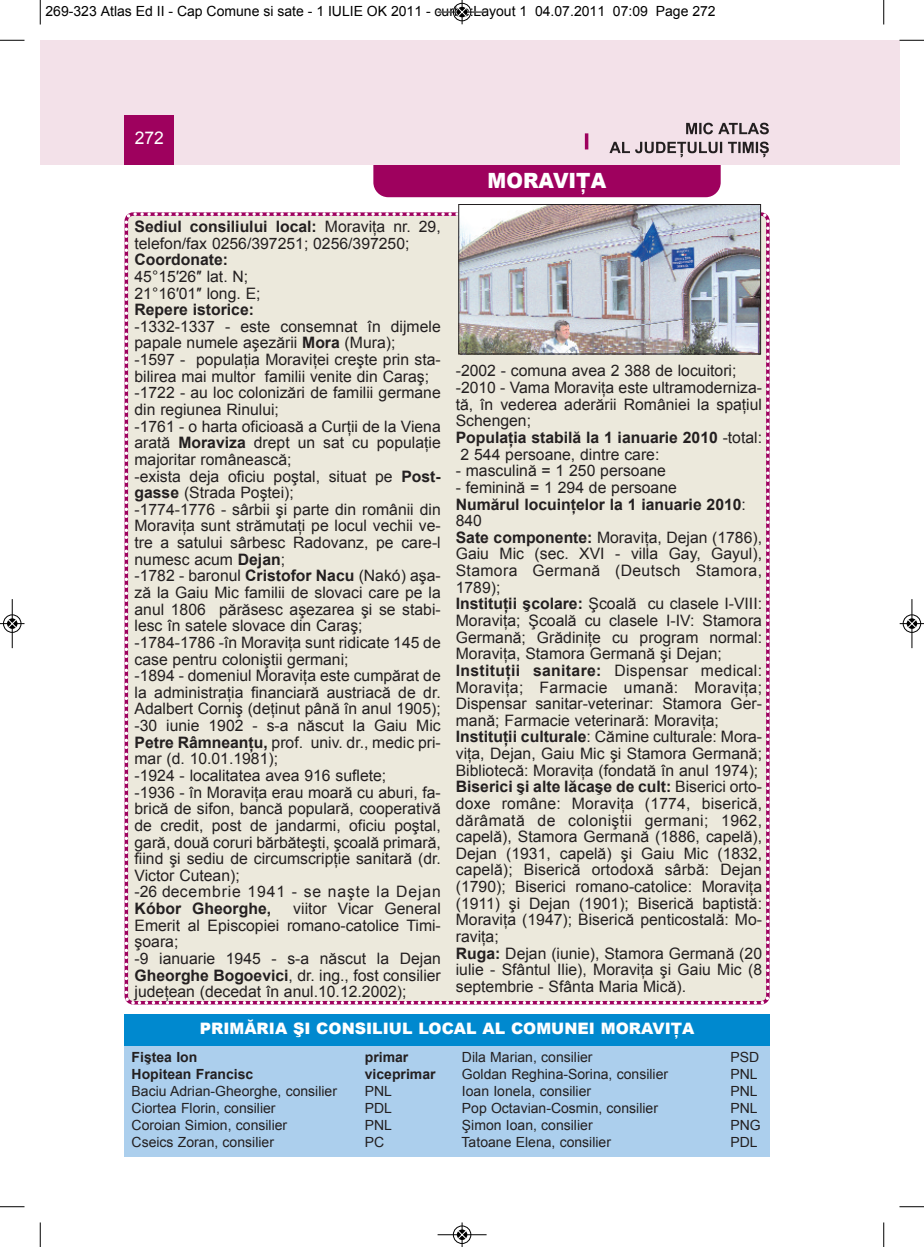
<style>
.page{position:relative;width:924px;height:1247px;background:#fff}
.page>*{position:absolute;margin:0;border:0;box-sizing:border-box;transform-origin:0 0}
.t1{font:900 21px "Arial";color:#fff;scale:.95 1}
.t2{font:17.5px "Arial";color:#fff}
.t3{font:15.75px/16.6px "Arial";color:#231f20}
.t4{font:700 15.75px "Arial";color:#231f20}
.t5{font:900 15.75px "Arial";color:#fff}
.t6{font:14px "Arial";color:#231f20}
.t7{font:14px "Arial";color:#000}
.t8{font:700 14px "Arial";color:#231f20}
.s1{font-weight:700}
.s2{font-weight:400}
</style>
<div class="page">
<div style="left:884px;top:40px;width:15px;height:124px;background:#f3e1e9"></div>
<div style="left:373px;top:134px;width:348px;height:63px;background:#9e015e;border-radius:15px"></div>
<div style="left:40px;top:40px;width:844px;height:124px;background:#f3e1e9"></div>
<div style="left:125px;top:115px;width:49px;height:49px;background:#9e015e"></div>
<hr style="left:585px;top:133px;width:3px;height:16px;background:#9e015e">
<svg style="left:686px;top:123px;width:83px;height:11px"></svg>
<svg style="left:609px;top:142px;width:160px;height:15px"></svg>
<div style="left:124px;top:210px;width:646px;height:795px;background:#ece9dc"></div>
<svg style="left:131px;top:1000px;width:4px;height:4px"></svg>
<div style="left:125px;top:1044px;width:644px;height:112px;background:#accfed"></div>
<div style="left:125px;top:1013px;width:644px;height:32px;background:#0089cf"></div>
<img style="left:460px;top:206px;width:299px;height:146px">
<div style="left:458px;top:204px;width:303px;height:150px;border:1px solid #231f20"></div>
<svg style="left:40px;top:0;width:1px;height:24px"></svg>
<svg style="left:0;top:40px;width:24px;height:1px"></svg>
<svg style="left:883px;top:0;width:1px;height:24px"></svg>
<svg style="left:899px;top:40px;width:25px;height:1px"></svg>
<svg style="left:40px;top:1222px;width:1px;height:24px"></svg>
<svg style="left:0;top:1206px;width:24px;height:1px"></svg>
<svg style="left:883px;top:1222px;width:1px;height:24px"></svg>
<svg style="left:899px;top:1206px;width:25px;height:1px"></svg>
<hr style="left:438px;top:12px;width:48px;height:1px;background:#000">
<div style="left:453px;top:3px;width:18px;height:18px;border:1px solid #000;border-radius:50%"></div>
<svg style="left:458px;top:0;width:8px;height:24px"></svg>
<hr style="left:438px;top:1234px;width:48px;height:1px;background:#000">
<div style="left:453px;top:1225px;width:18px;height:18px;border:1px solid #000;border-radius:50%"></div>
<svg style="left:458px;top:1222px;width:8px;height:24px"></svg>
<div style="left:3px;top:614px;width:19px;height:19px;border:1px solid #fff;border-radius:50%"></div>
<hr style="left:12px;top:599px;width:1px;height:49px;background:#000">
<div style="left:3px;top:614px;width:18px;height:18px;border:1px solid #000;border-radius:50%"></div>
<svg style="left:0;top:619px;width:24px;height:9px"></svg>
<div style="left:902px;top:614px;width:19px;height:19px;border:1px solid #fff;border-radius:50%"></div>
<hr style="left:911px;top:599px;width:1px;height:49px;background:#000">
<div style="left:903px;top:614px;width:18px;height:18px;border:1px solid #000;border-radius:50%"></div>
<svg style="left:900px;top:619px;width:24px;height:9px"></svg>
<p class="t7" style="left:46px;top:3px;width:672px">269-323 Atlas Ed II - Cap Comune si sate - 1 IULIE OK 2011 - curbe:Layout 1 04.07.2011 07:09 Page 272</p>
<p class="t2" style="left:135px;top:128px;width:31px">272</p>
<p class="t3" style="left:134px;top:218px;width:308px"><span class="s1">Sediul consiliului local:</span> Moraviţa nr. 29, telefon/fax 0256/397251; 0256/397250;</p>
<p class="t4" style="left:134px;top:251px;width:95px">Coordonate:</p>
<p class="t3" style="left:134px;top:268px;width:128px">45°15′26″ lat. N;<br>21°16′01″ long. E;</p>
<p class="t4" style="left:134px;top:301px;width:121px">Repere istorice:</p>
<p class="t3" style="left:134px;top:318px;width:308px">-1332-1337 - este consemnat în dijmele papale numele aşezării <span class="s1">Mora</span> (Mura);<br>-1597 - populaţia Moraviţei creşte prin sta&shy;bilirea mai multor familii venite din Caraş; -1722 - au loc colonizări de familii germane din regiunea Rinului;<br>-1761 - o harta oficioasă a Curţii de la Viena arată <span class="s1">Moraviza</span> drept un sat cu populaţie majoritar românească;<br>-exista deja oficiu poştal, situat pe <span class="s1">Post&shy;gasse</span> (Strada Poştei);<br>-1774-1776 - sârbii şi parte din românii din Moraviţa sunt strămutaţi pe locul vechii ve&shy;tre a satului sârbesc Radovanz, pe care-l numesc acum <span class="s1">Dejan</span>;<br>-1782 - baronul <span class="s1">Cristofor Nacu</span> (Nakó) aşa&shy;ză la Gaiu Mic familii de slovaci care pe la anul 1806 părăsesc aşezarea şi se stabi&shy;lesc în satele slovace din Caraş; -1784-1786 -în Moraviţa sunt ridicate 145 de case pentru coloniştii germani;<br>-1894 - domeniul Moraviţa este cumpărat de la administraţia financiară austriacă de dr.<br>Adalbert Corniş (deţinut până în anul 1905); -30 iunie 1902 - s-a născut la Gaiu Mic <span class="s1">Petre Râmneanţu,</span> prof. univ. dr., medic pri&shy;mar (d. 10.01.1981);<br>-1924 - localitatea avea 916 suflete;<br>-1936 - în Moraviţa erau moară cu aburi, fa&shy;brică de sifon, bancă populară, cooperativă de credit, post de jandarmi, oficiu poştal, gară, două coruri bărbăteşti, şcoală primară, fiind şi sediu de circumscripţie sanitară (dr.<br>Victor Cutean);<br>-26 decembrie 1941 - se naşte la Dejan</p>
<p class="t4" style="left:135px;top:899px;width:138px">Kóbor Gheorghe,</p>
<p class="t3" style="left:135px;top:900px;width:308px;text-indent:159px">viitor Vicar General<br>Emerit al Episcopiei romano-catolice Timi&shy;şoara;<br>-9 ianuarie 1945 - s-a născut la Dejan<br><span class="s1">Gheorghe Bogoevici</span>, dr. ing., fost consilier judeţean (decedat în anul.10.12.2002);</p>
<h1 class="t1" style="left:488px;top:165px;width:126px">MORAVIŢA</h1>
<p class="t3" style="left:456px;top:362px;width:282px">-2002 - comuna avea 2 388 de locuitori;</p>
<p class="t3" style="left:456px;top:379px;width:308px">-2010 - Vama Moraviţa este ultramoderniza-</p>
<p class="t3" style="left:456px;top:396px;width:308px">tă, în vederea aderării României la spaţiul</p>
<p class="t3" style="left:456px;top:412px;width:77px">Schengen;</p>
<p class="t4" style="left:456px;top:428px;width:308px">Populaţia stabilă la 1 ianuarie 2010 <span class="s2">-total:</span></p>
<p class="t3" style="left:461px;top:446px;width:200px">2 544 persoane, dintre care:</p>
<p class="t3" style="left:456px;top:462px;width:212px">- masculină = 1 250 persoane</p>
<p class="t3" style="left:456px;top:479px;width:308px">- feminină = 1 294 de persoane<br><span class="s1">Numărul locuinţelor la 1 ianuarie 2010</span>:<br>840<br><span class="s1">Sate componente:</span> Moraviţa, Dejan (1786), Gaiu Mic (sec. XVI - villa Gay, Gayul), Stamora Germană (Deutsch Stamora, 1789);<br><span class="s1">Instituţii şcolare:</span> Şcoală cu clasele I-VIII:<br>Moraviţa; Şcoală cu clasele I-IV: Stamora Germană; Grădiniţe cu program normal:<br>Moraviţa, Stamora Germană şi Dejan; <span class="s1">Instituţii sanitare:</span> Dispensar medical:<br>Moraviţa; Farmacie umană: Moraviţa; Dispensar sanitar-veterinar: Stamora Ger&shy;mană; Farmacie veterinară: Moraviţa; <span class="s1">Instituţii culturale</span>: Cămine culturale: Mora&shy;viţa, Dejan, Gaiu Mic şi Stamora Germană; Bibliotecă: Moraviţa (fondată în anul 1974); <span class="s1">Biserici şi alte lăcaşe de cult:</span> Biserici orto&shy;doxe române: Moraviţa (1774, biserică, dărâmată de coloniştii germani; 1962, capelă), Stamora Germană (1886, capelă), Dejan (1931, capelă) şi Gaiu Mic (1832, capelă); Biserică ortodoxă sârbă: Dejan (1790); Biserici romano-catolice: Moraviţa (1911) şi Dejan (1901); Biserică baptistă:<br>Moraviţa (1947); Biserică penticostală: Mo&shy;raviţa;<br><span class="s1">Ruga:</span> Dejan (iunie), Stamora Germană (20 iulie - Sfântul Ilie), Moraviţa şi Gaiu Mic (8 septembrie - Sfânta Maria Mică).</p>
<p class="t5" style="left:200px;top:1016px;width:496px">PRIMĂRIA ŞI CONSILIUL LOCAL AL COMUNEI MORAVIŢA</p>
<p class="t8" style="left:132px;top:1049px;width:67px">Fiştea Ion</p>
<p class="t8" style="left:365px;top:1049px;width:45px">primar</p>
<p class="t8" style="left:132px;top:1066px;width:123px">Hopitean Francisc</p>
<p class="t8" style="left:365px;top:1066px;width:72px">viceprimar</p>
<p class="t6" style="left:132px;top:1083px;width:207px">Baciu Adrian-Gheorghe, consilier</p>
<p class="t6" style="left:365px;top:1083px;width:29px">PNL</p>
<p class="t6" style="left:132px;top:1100px;width:145px">Ciortea Florin, consilier</p>
<p class="t6" style="left:365px;top:1100px;width:29px">PDL</p>
<p class="t6" style="left:132px;top:1117px;width:157px">Coroian Simion, consilier</p>
<p class="t6" style="left:365px;top:1117px;width:29px">PNL</p>
<p class="t6" style="left:132px;top:1134px;width:144px">Cseics Zoran, consilier</p>
<p class="t6" style="left:365px;top:1134px;width:21px">PC</p>
<p class="t6" style="left:462px;top:1049px;width:132px">Dila Marian, consilier</p>
<p class="t6" style="left:730px;top:1049px;width:30px">PSD</p>
<p class="t6" style="left:462px;top:1066px;width:208px">Goldan Reghina-Sorina, consilier</p>
<p class="t6" style="left:730px;top:1066px;width:29px">PNL</p>
<p class="t6" style="left:462px;top:1083px;width:131px">Ioan Ionela, consilier</p>
<p class="t6" style="left:730px;top:1083px;width:29px">PNL</p>
<p class="t6" style="left:462px;top:1100px;width:198px">Pop Octavian-Cosmin, consilier</p>
<p class="t6" style="left:730px;top:1100px;width:29px">PNL</p>
<p class="t6" style="left:462px;top:1117px;width:132px">Şimon Ioan, consilier</p>
<p class="t6" style="left:730px;top:1117px;width:32px">PNG</p>
<p class="t6" style="left:462px;top:1134px;width:151px">Tatoane Elena, consilier</p>
<p class="t6" style="left:730px;top:1134px;width:29px">PDL</p>
</div>
